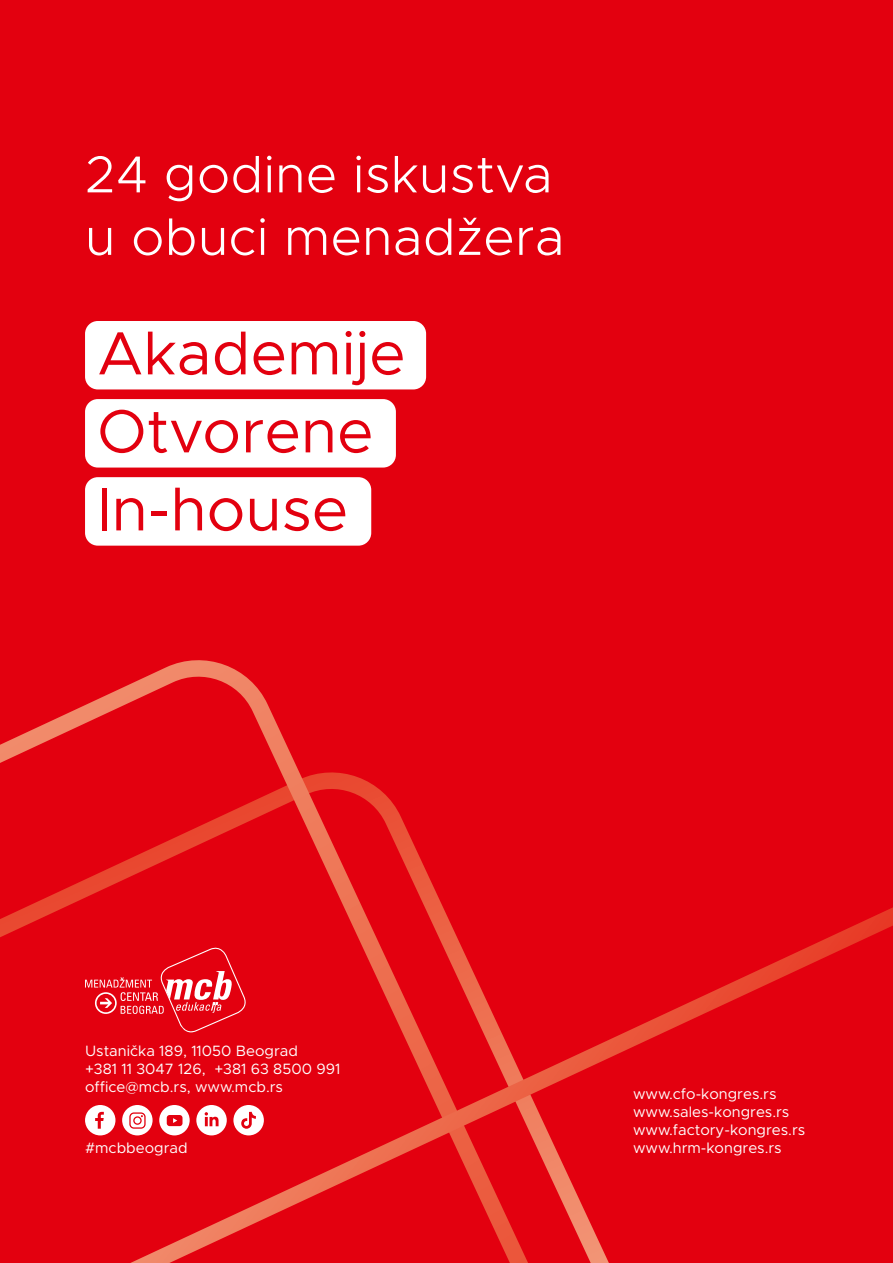
<style>
.page{position:relative;width:893px;height:1263px;background:#e3000f}
.page>*{position:absolute;margin:0;border:0;box-sizing:border-box;transform-origin:0 0}
.t1{font:61.2px/78px "Metropolis";color:#e3000f}
.t2{font:300 52.05px/62.6px "Metropolis";letter-spacing:.01em;color:#fff}
.t3{font:15px/18px "Metropolis";color:#fff}
</style>
<div class="page">
<div style="left:85px;top:321px;width:341px;height:68px;background:#fff;border-radius:13px"></div>
<div style="left:85px;top:399px;width:311px;height:68px;background:#fff;border-radius:13px"></div>
<div style="left:85px;top:477px;width:286px;height:69px;background:#fff;border-radius:13px"></div>
<h2 class="t2" style="left:85px;top:143px;width:481px">24 godine iskustva u obuci menadžera</h2>
<h1 class="t1" style="left:97px;top:314px;width:310px">Akademije<br>Otvorene<br>In-house</h1>
<p class="t3" style="left:85px;top:1041px;width:257px">Ustanička 189, 11050 Beograd<br>+381 11 3047 126, +381 63 8500 991 office@mcb.rs, www.mcb.rs</p>
<p class="t3" style="left:85px;top:1139px;width:104px">#mcbbeograd</p>
<p class="t3" style="left:633px;top:1085px;width:174px">www.cfo-kongres.rs www.sales-kongres.rs www.factory-kongres.rs www.hrm-kongres.rs</p>
</div>
